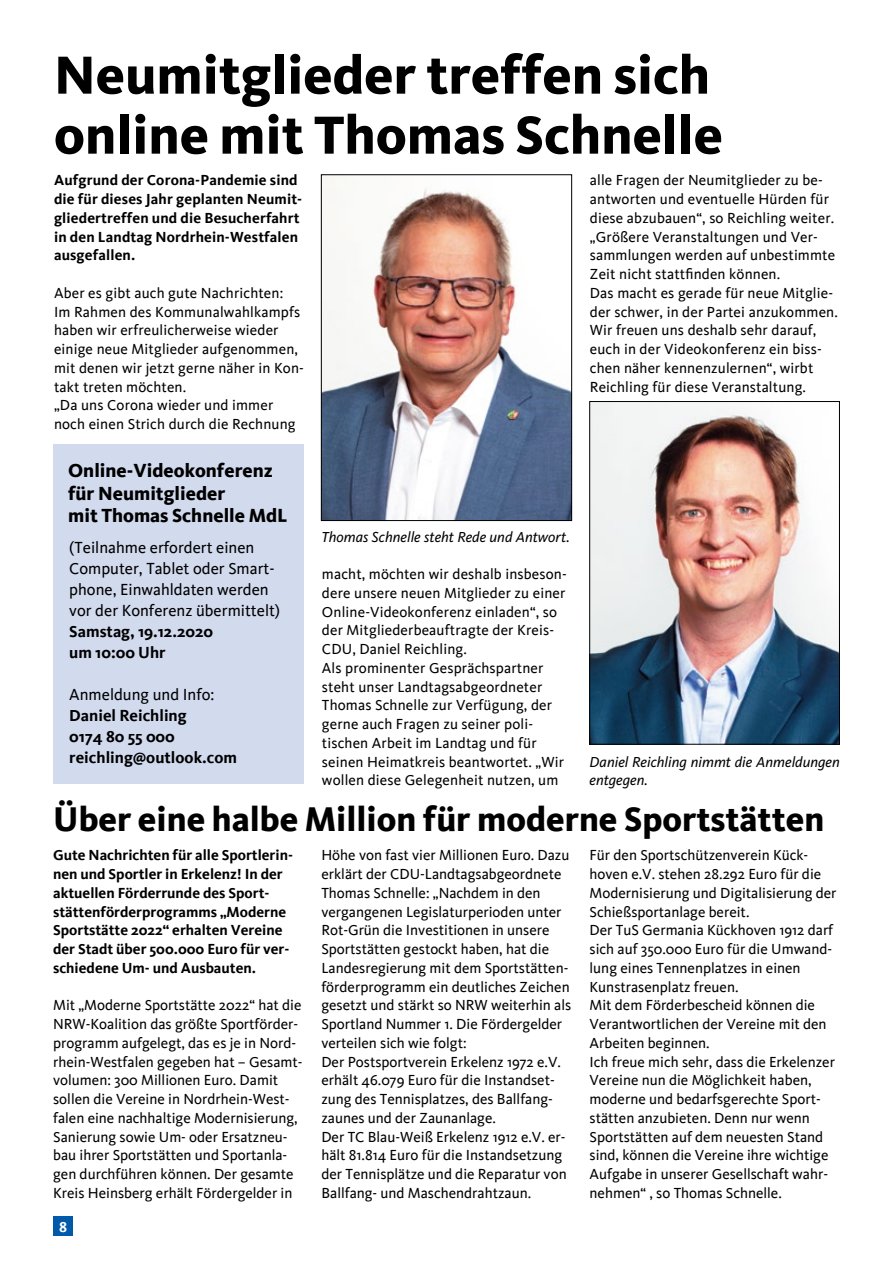
<style>
.page{position:relative;width:893px;height:1263px;background:#fff}
.page>*{position:absolute;margin:0;border:0;box-sizing:border-box;transform-origin:0 0}
.t1{font:800 55.5px/60px "Kievit";color:#000}
.t2{font:800 35.25px "Kievit";color:#000}
.t3{font:800 19.5px/22.5px "Kievit";color:#000}
.t4{font:16.5px/21px "Kievit";color:#000}
.t5{font:700 16.5px/21px "Kievit";color:#000}
.t6{font:15px/18.8px "Kievit";color:#000}
.t7{font:700 15px/18.8px "Kievit";color:#000}
.t8{font:italic 15px/18.8px "Kievit OT";color:#000}
.t9{font:700 15px "Kievit";color:#fff}
</style>
<div class="page">
<div style="left:53px;top:1216px;width:20px;height:20px;background:#005aa9"></div>
<img style="left:323px;top:176px;width:247px;height:343px">
<div style="left:321px;top:174px;width:251px;height:347px;border:1px solid #000"></div>
<div style="left:53px;top:444px;width:251px;height:340px;background:#d2daee"></div>
<img style="left:591px;top:403px;width:247px;height:340px">
<div style="left:589px;top:401px;width:251px;height:344px;border:1px solid #000"></div>
<h1 class="t1" style="left:54px;top:45px;width:670px">Neumitglieder treffen sich online mit Thomas Schnelle</h1>
<p class="t7" style="left:54px;top:171px;width:250px">Aufgrund der Corona-Pandemie sind die für dieses Jahr geplanten Neumit&shy;gliedertreffen und die Besucherfahrt in den Landtag Nordrhein-Westfalen ausgefallen.</p>
<p class="t6" style="left:54px;top:284px;width:251px">Aber es gibt auch gute Nachrichten:<br>Im Rahmen des Kommunalwahlkampfs haben wir erfreulicherweise wieder einige neue Mitglieder aufgenommen, mit denen wir jetzt gerne näher in Kon&shy;takt treten möchten.<br>„Da uns Corona wieder und immer noch einen Strich durch die Rechnung</p>
<h3 class="t3" style="left:68px;top:459px;width:221px">Online-Videokonferenz für Neumitglieder<br>mit Thomas Schnelle MdL</h3>
<p class="t4" style="left:69px;top:537px;width:212px">(Teilnahme erfordert einen<br>Computer, Tablet oder Smart&shy;phone, Einwahldaten werden vor der Konferenz übermittelt)</p>
<p class="t5" style="left:69px;top:621px;width:145px">Samstag, 19.12.2020 um 10:00 U hr</p>
<p class="t4" style="left:69px;top:684px;width:147px">Anmeldung und Info:</p>
<p class="t5" style="left:69px;top:705px;width:169px">Daniel Reichling<br>0174 80 55 000 reichling@outlook.com</p>
<p class="t8" style="left:321px;top:527px;width:250px">Thomas Schnelle steht Rede und Antwort.</p>
<p class="t6" style="left:322px;top:565px;width:246px">macht, möchten wir deshalb insbeson&shy;dere unsere neuen Mitglieder zu einer Online-Videokonferenz einladen“, so der Mitgliederbeauftragte der Kreis-CDU, Daniel Reichling.<br>Als prominenter Gesprächspartner steht unser Landtagsabgeordneter Thomas Schnelle zur Verfügung, der gerne auch Fragen zu seiner poli&shy;tischen Arbeit im Landtag und für seinen Heimatkreis beantwortet. „Wir wollen diese Gelegenheit nutzen, um</p>
<p class="t6" style="left:590px;top:171px;width:250px">alle Fragen der Neumitglieder zu be&shy;antworten und eventuelle H ürden für diese abzubauen“, so Reichling weiter. „Größere Veranstaltungen und Ver&shy;sammlungen werden auf unbestimmte Zeit nicht stattfinden können.<br>Das macht es gerade für neue Mitglie&shy;der schwer, in der Partei anzukommen.<br>Wir freuen uns deshalb sehr darauf, euch in der Videokonferenz ein biss&shy;chen näher kennenzulernen“, wirbt Reichling für diese Veranstaltung.</p>
<p class="t8" style="left:590px;top:752px;width:252px">Daniel Reichling nimmt die Anmeldungen entgegen.</p>
<h2 class="t2" style="left:53px;top:798px;width:773px">Über eine halbe Million für moderne Sportstätten</h2>
<p class="t7" style="left:53px;top:846px;width:241px">Gute Nachrichten für alle Sportlerin&shy;nen und Sportler in Erkelenz! I n der aktuellen Förderrunde des Sport&shy;stättenförderprogramms „Moderne Sportstätte 2022“ erhalten Vereine der Stadt über 500.000 Euro für ver&shy;schiedene U m- und Ausbauten.</p>
<p class="t6" style="left:53px;top:996px;width:251px">Mit „Moderne Sportstätte 2022“ hat die NRW-Koalition das größte Sportförder&shy;programm aufgelegt, das es je in Nord&shy;rhein-Westfalen gegeben hat – Gesamt&shy;volumen: 300 Millionen Euro. Damit sollen die Vereine in Nordrhein-West&shy;falen eine nachhaltige Modernisierung, Sanierung sowie U m- oder Ersatzneu&shy;bau ihrer Sportstätten und Sportanla&shy;gen durchführen können. Der gesamte Kreis Heinsberg erhält Fördergelder in</p>
<p class="t9" style="left:59px;top:1218px;width:10px">8</p>
<p class="t6" style="left:321px;top:846px;width:251px">Höhe von fast vier Millionen Euro. Dazu erklärt der CDU -Landtagsabgeordnete Thomas Schnelle: „Nachdem in den vergangenen Legislaturperioden unter Rot-Grün die Investitionen in unsere Sportstätten gestockt haben, hat die Landesregierung mit dem Sportstätten&shy;förderprogramm ein deutliches Zeichen gesetzt und stärkt so NRW weiterhin als Sportland N ummer 1. Die Fördergelder verteilen sich wie folgt:<br>Der Postsportverein Erkelenz 1972 e.V. erhält 46.079 Euro für die Instandset&shy;zung des Tennisplatzes, des Ballfang&shy;zaunes und der Zaunanlage.<br>Der TC Blau-Weiß Erkelenz 1912 e.V. er&shy;hält 81.814 Euro für die Instandsetzung der Tennisplätze und die Reparatur von Ballfang- und Maschendrahtzaun.</p>
<p class="t6" style="left:590px;top:846px;width:249px">Für den Sportschützenverein Kück&shy;hoven e.V. stehen 28.292 Euro für die Modernisierung und Digitalisierung der Schießsportanlage bereit.<br>Der TuS Germania Kückhoven 1912 darf sich auf 350.000 Euro für die U mwand&shy;lung eines Tennenplatzes in einen Kunstrasenplatz freuen.<br>Mit dem Förderbescheid können die Verantwortlichen der Vereine mit den Arbeiten beginnen.<br>Ich freue mich sehr, dass die Erkelenzer Vereine nun die Möglichkeit haben, moderne und bedarfsgerechte Sport&shy;stätten anzubieten. Denn nur wenn Sportstätten auf dem neuesten Stand sind, können die Vereine ihre wichtige Aufgabe in unserer Gesellschaft wahr&shy;nehmen“ , so Thomas Schnelle.</p>
</div>
